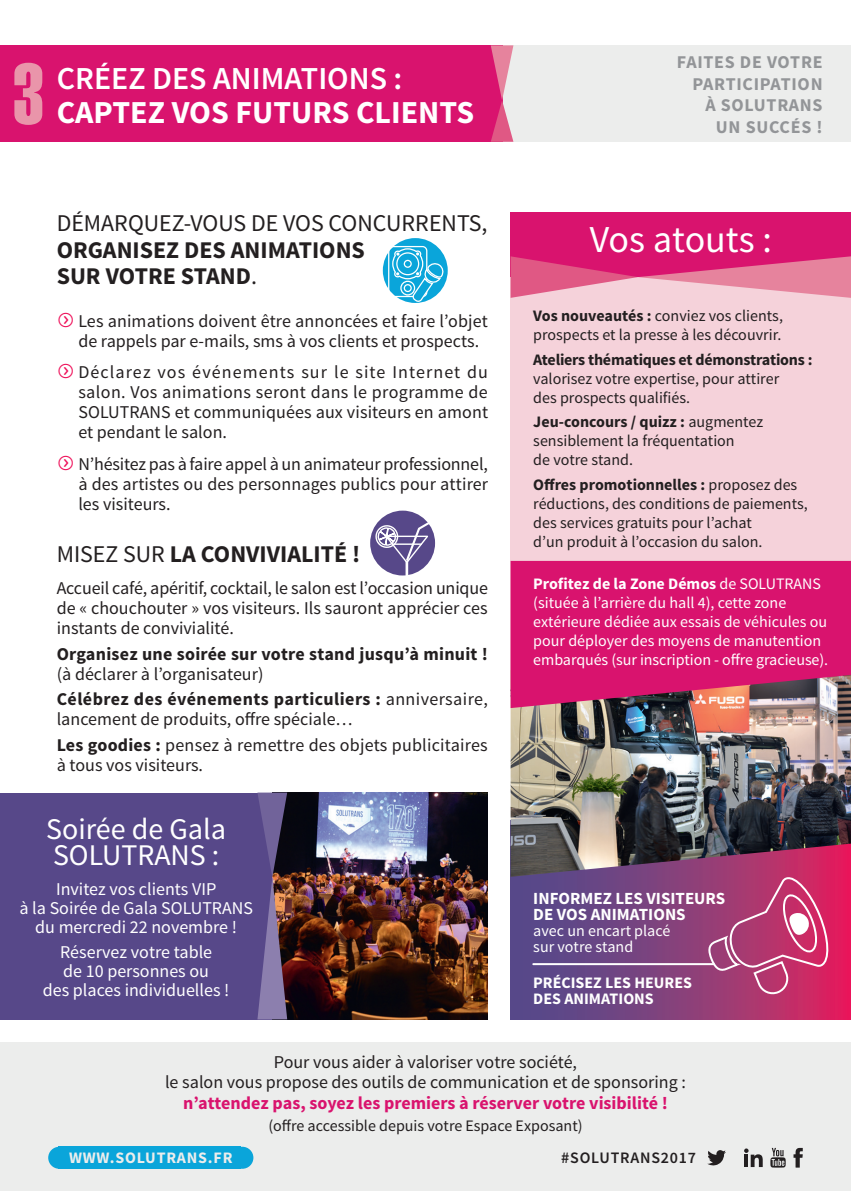
<style>
.page{position:relative;width:851px;height:1191px;background:#fff}
.page>*{position:absolute;margin:0;border:0;box-sizing:border-box;transform-origin:0 0}
.t1{font:84px "Helvetica LT Std Extra Comp";color:#e995aa}
.t2{font:38px "Source Sans Pro";color:#fff}
.t3{font:700 32px "Source Sans Pro";color:#fff}
.t4{font:600 32px "Source Sans Pro";color:#fff}
.t5{font:30px/26px "Source Sans Pro";color:#fff}
.t6{font:700 24px/26.8px "Source Sans Pro";color:#231f20}
.t7{font:24px "Source Sans Pro";color:#231f20}
.t8{font:18px/20px "Source Sans Pro";color:#231f20}
.t9{font:18px/19px "Source Sans Pro";color:#fff;text-align:center}
.t10{font:700 18px "Source Sans Pro";color:#d9136e}
.t11{font:700 18px/21.6px "Source Sans Pro";letter-spacing:.04em;color:#939598;text-align:right}
.t12{font:700 18px "Source Sans Pro";letter-spacing:.015em;color:#231f20}
.t13{font:700 17px/16px "Source Sans Pro";color:#fff}
.t14{font:16px/19px "Source Sans Pro";color:#231f20}
.t15{font:16px/19px "Source Sans Pro";color:#fff}
.t16{font:700 16px "Source Sans Pro";letter-spacing:-.015em;color:#231f20}
.t17{font:700 16px/16px "Source Sans Pro";color:#fff}
.t18{font:700 16px "Source Sans Pro";letter-spacing:.05em;color:#ecedec}
.t19{font:600 16px "Source Sans Pro";letter-spacing:.05em;color:#231f20}
.s1{font-weight:400}
.s2{font-family:"Button Bonus Circle Positive";color:#ee1059}
.s3{font-weight:700}
</style>
<div class="page">
<div style="left:476px;top:45px;width:374px;height:97px;background:#ecedec"></div>
<svg style="left:510px;top:876px;width:340px;height:143px;background:#7d407d"></svg>
<div style="left:0;top:1042px;width:850px;height:149px;background:#ecedec"></div>
<div style="left:0;top:45px;width:502px;height:97px;background:#d9136e"></div>
<svg style="left:490px;top:45px;width:23px;height:97px"></svg>
<div style="left:0;top:792px;width:272px;height:227px;background:#574889"></div>
<img style="left:287px;top:792px;width:201px;height:227px">
<img style="left:257px;top:792px;width:30px;height:227px">
<div style="left:510px;top:213px;width:340px;height:69px;background:#d9136e"></div>
<div style="left:510px;top:277px;width:340px;height:414px;background:#f5d2da"></div>
<img style="left:510px;top:708px;width:340px;height:168px">
<svg style="left:510px;top:561px;width:340px;height:147px;background:#d01e6e"></svg>
<svg style="left:510px;top:256px;width:340px;height:42px"></svg>
<svg style="left:705px;top:873px;width:124px;height:122px;background:#bb497b"></svg>
<div style="left:59px;top:1146px;width:182px;height:22px;background:#0aa5da"></div>
<div style="left:48px;top:1146px;width:22px;height:22px;background:#0aa5da;border-radius:50%"></div>
<div style="left:231px;top:1146px;width:22px;height:22px;background:#0aa5da;border-radius:50%"></div>
<svg style="left:707px;top:1150px;width:18px;height:15px"></svg>
<svg style="left:744px;top:1148px;width:18px;height:19px"></svg>
<svg style="left:793px;top:1147px;width:9px;height:20px"></svg>
<svg style="left:770px;top:1147px;width:15px;height:20px"></svg>
<hr style="left:533px;top:963px;width:180px;height:2px;background:#fff">
<div style="left:370px;top:510px;width:65px;height:65px;background:#574889;border-radius:50%"></div>
<hr style="left:405px;top:561px;width:3px;height:20px;background:#fff">
<svg style="left:375px;top:515px;width:61px;height:50px"></svg>
<div style="left:383px;top:238px;width:64px;height:65px;background:#0aa5da;border-radius:50%"></div>
<svg style="left:387px;top:245px;width:58px;height:58px"></svg>
<h1 class="t1" style="left:13px;top:43px;width:33px">3</h1>
<h3 class="t4" style="left:57px;top:58px;width:347px">CRÉEZ DES ANIMATIONS :</h3>
<h3 class="t3" style="left:57px;top:91px;width:419px">CAPTEZ VOS FUTURS CLIENTS</h3>
<h3 class="t7" style="left:57px;top:208px;width:432px">DÉMARQUEZ-VOUS DE VOS CONCURRENTS,</h3>
<h3 class="t6" style="left:57px;top:237px;width:310px">ORGANISEZ DES ANIMATIONS<br>SUR VOTRE STAND<span class="s1">.</span></h3>
<p class="t8" style="left:78px;top:311px;width:411px;text-indent:-22px"><span class="s2">f</span> Les animations doivent être annoncées et faire l’objet de rappels par e-mails, sms à vos clients et prospects.</p>
<p class="t8" style="left:78px;top:363px;width:411px;text-align:justify;text-indent:-22px"><span class="s2">f</span> Déclarez vos événements sur le site Internet du salon. Vos animations seront dans le programme de SOLUTRANS et communiquées aux visiteurs en amont et pendant le salon.</p>
<p class="t8" style="left:78px;top:454px;width:411px;text-align:justify;text-indent:-22px"><span class="s2">f</span> N’hésitez pas à faire appel à un animateur professionnel, à des artistes ou des personnages publics pour attirer les visiteurs.</p>
<h3 class="t6" style="left:57px;top:542px;width:305px"><span class="s1">MISEZ SUR</span> LA CONVIVIALITÉ !</h3>
<p class="t8" style="left:57px;top:578px;width:432px;text-align:justify">Accueil café, apéritif, cocktail, le salon est l’occasion unique de « chouchouter » vos visiteurs. Ils sauront apprécier ces instants de convivialité.</p>
<p class="t12" style="left:57px;top:642px;width:433px">Organisez une soirée sur votre stand jusqu’à minuit !</p>
<p class="t8" style="left:57px;top:661px;width:433px;line-height:25.6px">(à déclarer à l’organisateur)<br><span class="s3">Célébrez des événements particuliers :</span> anniversaire,</p>
<p class="t8" style="left:57px;top:706px;width:432px;line-height:25.6px">lancement de produits, offre spéciale…<br><span class="s3">Les goodies :</span> pensez à remettre des objets publicitaires</p>
<p class="t8" style="left:57px;top:755px;width:148px">à tous vos visiteurs.</p>
<h3 class="t5" style="left:46px;top:816px;width:181px">Soirée de Gala<br>SOLUTRANS :</h3>
<p class="t9" style="left:19px;top:880px;width:235px">Invitez vos clients VIP<br>à la Soirée de Gala SOLUTRANS du mercredi 22 novembre !</p>
<p class="t9" style="left:43px;top:942px;width:188px">Réservez votre table<br>de 10 personnes ou<br>des places individuelles !</p>
<p class="t11" style="left:676px;top:52px;width:147px">FAITES DE VOTRE<br>PARTICIPATION<br>À SOLUTRANS<br>UN SUCCÉS !</p>
<h2 class="t2" style="left:589px;top:216px;width:184px">Vos atouts :</h2>
<p class="t14" style="left:533px;top:306px;width:251px"><span class="s3">Vos nouveautés :</span> conviez vos clients, prospects et la presse à les découvrir.</p>
<p class="t16" style="left:533px;top:349px;width:281px">Ateliers thématiques et démonstrations :</p>
<p class="t14" style="left:533px;top:369px;width:247px">valorisez votre expertise, pour attirer des prospects qualifiés.</p>
<p class="t14" style="left:533px;top:413px;width:231px"><span class="s3">Jeu-concours / quizz :</span> augmentez sensiblement la fréquentation<br>de votre stand.</p>
<p class="t14" style="left:533px;top:475px;width:276px"><span class="s3">Offres promotionnelles :</span> proposez des réductions, des conditions de paiements, des services gratuits pour l’achat<br>d’un produit à l’occasion du salon.</p>
<p class="t15" style="left:533px;top:574px;width:296px"><span class="s3">Profitez de la Zone Démos</span> de SOLUTRANS (située à l’arrière du hall 4), cette zone extérieure dédiée aux essais de véhicules ou pour déployer des moyens de manutention embarqués (sur inscription - offre gracieuse).</p>
<p class="t13" style="left:533px;top:891px;width:193px">INFORMEZ LES VISITEURS<br>DE VOS ANIMATIONS</p>
<p class="t15" style="left:533px;top:923px;width:139px;line-height:16px">avec un encart placé sur votre stand</p>
<p class="t17" style="left:533px;top:975px;width:160px">PRÉCISEZ LES HEURES<br>DES ANIMATIONS</p>
<p class="t8" style="left:165px;top:1052px;width:522px;text-align:center">Pour vous aider à valoriser votre société,<br>le salon vous propose des outils de communication et de sponsoring :</p>
<p class="t10" style="left:183px;top:1091px;width:486px">n’attendez pas, soyez les premiers à réserver votre visibilité !</p>
<p class="t14" style="left:268px;top:1116px;width:316px">(offre accessible depuis votre Espace Exposant)</p>
<p class="t18" style="left:69px;top:1147px;width:165px">WWW.SOLUTRANS.FR</p>
<p class="t19" style="left:561px;top:1147px;width:136px">#SOLUTRANS2017</p>
</div>
